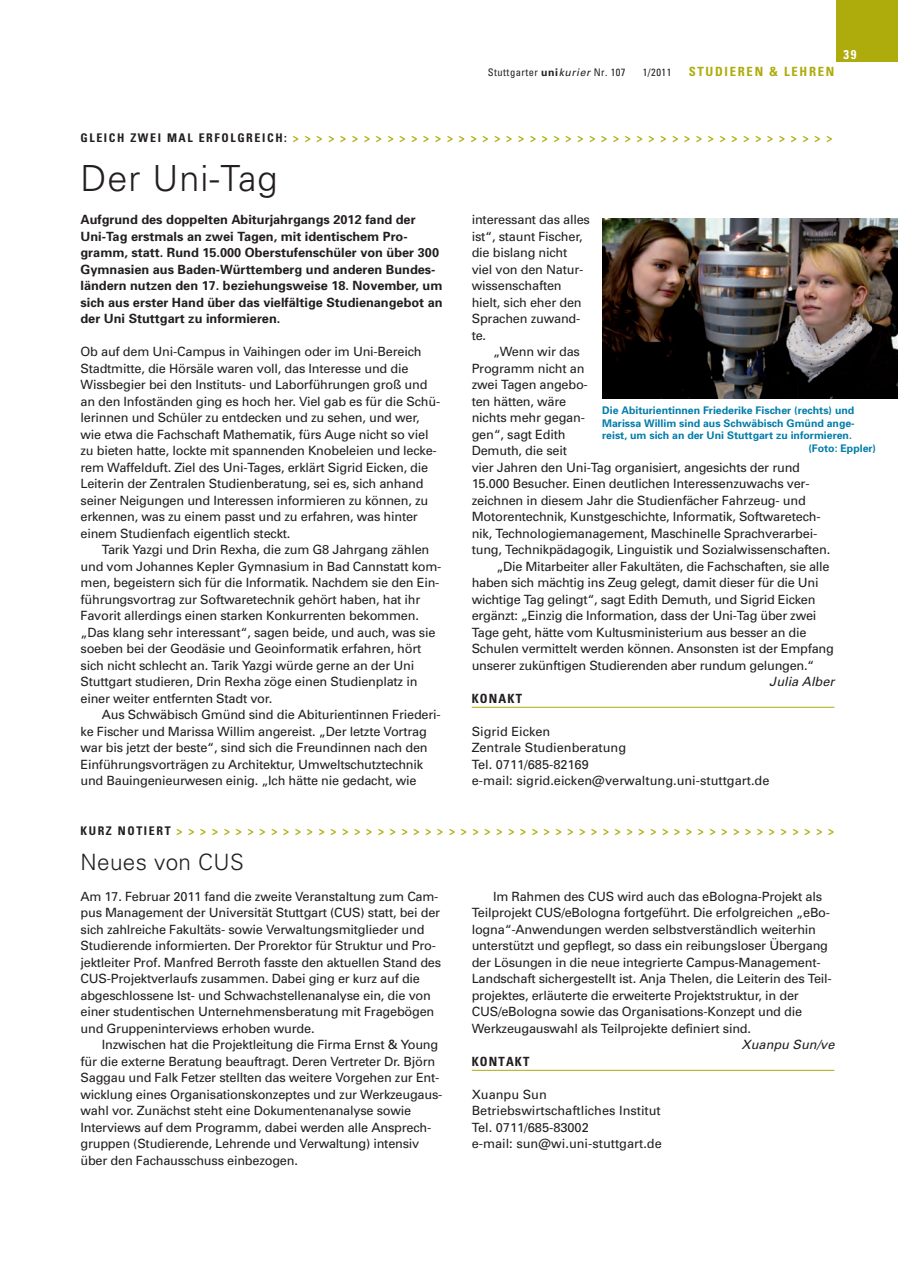
<style>
.page{position:relative;width:898px;height:1268px;background:#fff}
.page>*{position:absolute;margin:0;border:0;box-sizing:border-box;transform-origin:0 0}
.t1{font:300 36px "Univers";letter-spacing:.03em;color:#231f20}
.t2{font:300 22.5px "Univers";letter-spacing:.015em;color:#231f20}
.t3{font:12.75px/16.5px "Univers";letter-spacing:-.015em;color:#231f20}
.t4{font:700 12.75px/16.5px "Univers";color:#231f20}
.t5{font:italic 12.75px "Univers";color:#231f20}
.t6{font:700 condensed 12.75px "Univers";letter-spacing:.135em;color:#aeac0c}
.t7{font:700 condensed 12.75px "Univers";letter-spacing:.09em;color:#231f20}
.t8{font:700 condensed 12.75px "Univers";color:#fff}
.t9{font:700 condensed 12px "Univers";letter-spacing:.135em;color:#aeac0c}
.t10{font:700 10.5px "Univers";color:#027daa}
.t11{font:condensed 10.5px "Univers";letter-spacing:.045em;color:#231f20}
.s1{font-weight:700;font-stretch:normal}
.s2{font-style:italic;font-stretch:normal}
.s3{color:#231f20}
</style>
<div class="page">
<svg style="left:471px;top:0;width:427px;height:1071px"></svg>
<p class="t11" style="left:488px;top:66px;width:139px">Stuttgarter <span class="s1">uni</span><span class="s2">kurier</span> Nr. 107</p>
<p class="t11" style="left:643px;top:66px;width:30px">1/2011</p>
<p class="t6" style="left:689px;top:64px;width:147px">STUDIEREN &amp; LEHREN</p>
<p class="t8" style="left:843px;top:47px;width:15px">39</p>
<p class="t9" style="left:81px;top:130px;width:753px"><span class="s3">GLEICH ZWEI MAL ERFOLGREICH:</span> &gt;&gt;&gt;&gt;&gt;&gt;&gt;&gt;&gt;&gt;&gt;&gt;&gt;&gt;&gt;&gt;&gt;&gt;&gt;&gt;&gt;&gt;&gt;&gt;&gt;&gt;&gt;&gt;&gt;&gt;&gt;&gt;&gt;&gt;&gt;&gt;&gt;&gt;&gt;&gt;&gt;&gt;&gt;&gt;&gt;&gt;</p>
<h1 class="t1" style="left:81px;top:165px;width:198px">Der Uni-Tag</h1>
<p class="t4" style="left:81px;top:212px;width:364px">Aufgrund des doppelten Abiturjahrgangs 2012 fand der Uni-Tag erstmals an zwei Tagen, mit identischem Pro&shy;gramm, statt. Rund 15.000 Oberstufenschüler von über 300<br>Gymnasien aus Baden-Württemberg und anderen Bundes&shy;ländern nutzen den 17. beziehungsweise 18. November, um sich aus erster Hand über das vielfältige Studienangebot an der Uni Stuttgart zu informieren.</p>
<p class="t3" style="left:81px;top:344px;width:361px">Ob auf dem Uni-Campus in Vaihingen oder im Uni-Bereich Stadtmitte, die Hörsäle waren voll, das Interesse und die Wissbegier bei den Instituts- und Laborführungen groß und an den Infoständen ging es hoch her. Viel gab es für die Schü&shy;lerinnen und Schüler zu entdecken und zu sehen, und wer, wie etwa die Fachschaft Mathematik, fürs Auge nicht so viel zu bieten hatte, lockte mit spannenden Knobeleien und lecke&shy;rem Waffelduft. Ziel des Uni-Tages, erklärt Sigrid Eicken, die Leiterin der Zentralen Studienberatung, sei es, sich anhand seiner Neigungen und Interessen informieren zu können, zu erkennen, was zu einem passt und zu erfahren, was hinter einem Studienfach eigentlich steckt.</p>
<p class="t3" style="left:81px;top:542px;width:362px;text-indent:21px">Tarik Yazgi und Drin Rexha, die zum G8 Jahrgang zählen und vom Johannes Kepler Gymnasium in Bad Cannstatt kom&shy;men, begeistern sich für die Informatik. Nachdem sie den Ein&shy;führungsvortrag zur Softwaretechnik gehört haben, hat ihr Favorit allerdings einen starken Konkurrenten bekommen. „Das klang sehr interessant“, sagen beide, und auch, was sie soeben bei der Geodäsie und Geoinformatik erfahren, hört sich nicht schlecht an. Tarik Yazgi würde gerne an der Uni Stuttgart studieren, Drin Rexha zöge einen Studienplatz in einer weiter entfernten Stadt vor.</p>
<p class="t3" style="left:81px;top:707px;width:362px;text-indent:21px">Aus Schwäbisch Gmünd sind die Abiturientinnen Friederi&shy;ke Fischer und Marissa Willim angereist. „Der letzte Vortrag war bis jetzt der beste“, sind sich die Freundinnen nach den Einführungsvorträgen zu Architektur, Umweltschutztechnik und Bauingenieurwesen einig. „Ich hätte nie gedacht, wie</p>
<p class="t3" style="left:472px;top:212px;width:120px">interessant das alles ist“, staunt Fischer, die bislang nicht viel von den Natur&shy;wissenschaften hielt, sich eher den<br>Sprachen zuwand&shy;te.</p>
<p class="t3" style="left:493px;top:344px;width:88px">„Wenn wir das</p>
<p class="t3" style="left:472px;top:361px;width:114px">Programm nicht an</p>
<p class="t3" style="left:472px;top:377px;width:118px">zwei Tagen angebo-</p>
<p class="t3" style="left:472px;top:394px;width:96px">ten hätten, wäre</p>
<p class="t3" style="left:472px;top:410px;width:115px">nichts mehr gegan-</p>
<p class="t3" style="left:472px;top:427px;width:95px">gen“, sagt Edith</p>
<p class="t3" style="left:472px;top:443px;width:97px">Demuth, die seit</p>
<p class="t3" style="left:472px;top:460px;width:330px">vier Jahren den Uni-Tag organisiert, angesichts der rund</p>
<p class="t3" style="left:472px;top:476px;width:339px">15.000 Besucher. Einen deutlichen Interessenzuwachs ver-</p>
<p class="t3" style="left:472px;top:493px;width:336px">zeichnen in diesem Jahr die Studienfächer Fahrzeug- und</p>
<p class="t3" style="left:472px;top:509px;width:350px">Motorentechnik, Kunstgeschichte, Informatik, Softwaretech-</p>
<p class="t3" style="left:472px;top:526px;width:347px">nik, Technologiemanagement, Maschinelle Sprachverarbei-</p>
<p class="t3" style="left:472px;top:542px;width:360px">tung, Technikpädagogik, Linguistik und Sozialwissenschaften.</p>
<p class="t3" style="left:496px;top:559px;width:335px">„Die Mitarbeiter aller Fakultäten, die Fachschaften, sie alle</p>
<p class="t3" style="left:472px;top:575px;width:348px">haben sich mächtig ins Zeug gelegt, damit dieser für die Uni</p>
<p class="t3" style="left:472px;top:592px;width:345px">wichtige Tag gelingt“, sagt Edith Demuth, und Sigrid Eicken</p>
<p class="t3" style="left:472px;top:608px;width:346px">ergänzt: „Einzig die Information, dass der Uni-Tag über zwei</p>
<p class="t3" style="left:472px;top:625px;width:336px">Tage geht, hätte vom Kultusministerium aus besser an die</p>
<p class="t3" style="left:472px;top:641px;width:364px">Schulen vermittelt werden können. Ansonsten ist der Empfang</p>
<p class="t3" style="left:472px;top:658px;width:344px">unserer zukünftigen Studierenden aber rundum gelungen.“</p>
<p class="t5" style="left:769px;top:677px;width:67px">Julia Alber</p>
<p class="t7" style="left:472px;top:691px;width:52px">KONAKT</p>
<p class="t3" style="left:472px;top:724px;width:299px">Sigrid Eicken<br>Zentrale Studienberatung<br>Tel. 0711/685-82169<br>e-mail: sigrid.eicken@verwaltung.uni-stuttgart.de</p>
<p class="t10" style="left:602px;top:406px;width:254px">Die Abiturientinnen Friederike Fischer (rechts) und</p>
<p class="t10" style="left:602px;top:419px;width:254px">Marissa Willim sind aus Schwäbisch Gmünd ange-</p>
<p class="t10" style="left:602px;top:432px;width:251px">reist, um sich an der Uni Stuttgart zu informieren.</p>
<p class="t10" style="left:808px;top:444px;width:69px">(Foto: Eppler)</p>
<p class="t9" style="left:81px;top:823px;width:755px"><span class="s3">KURZ NOTIERT</span> &gt;&gt;&gt;&gt;&gt;&gt;&gt;&gt;&gt;&gt;&gt;&gt;&gt;&gt;&gt;&gt;&gt;&gt;&gt;&gt;&gt;&gt;&gt;&gt;&gt;&gt;&gt;&gt;&gt;&gt;&gt;&gt;&gt;&gt;&gt;&gt;&gt;&gt;&gt;&gt;&gt;&gt;&gt;&gt;&gt;&gt;&gt;&gt;&gt;&gt;&gt;&gt;&gt;&gt;&gt;&gt;</p>
<h2 class="t2" style="left:81px;top:853px;width:165px">Neues von CUS</h2>
<p class="t3" style="left:81px;top:889px;width:362px">Am 17. Februar 2011 fand die zweite Veranstaltung zum Cam&shy;pus Management der Universität Stuttgart (CUS) statt, bei der sich zahlreiche Fakultäts- sowie Verwaltungsmitglieder und Studierende informierten. Der Prorektor für Struktur und Pro&shy;jektleiter Prof. Manfred Berroth fasste den aktuellen Stand des CUS-Projektverlaufs zusammen. Dabei ging er kurz auf die abgeschlossene Ist- und Schwachstellenanalyse ein, die von einer studentischen Unternehmensberatung mit Fragebögen und Gruppeninterviews erhoben wurde.</p>
<p class="t3" style="left:81px;top:1037px;width:363px;text-indent:21px">Inzwischen hat die Projektleitung die Firma Ernst &amp; Young für die externe Beratung beauftragt. Deren Vertreter Dr. Björn Saggau und Falk Fetzer stellten das weitere Vorgehen zur Ent&shy;wicklung eines Organisationskonzeptes und zur Werkzeugaus&shy;wahl vor. Zunächst steht eine Dokumentenanalyse sowie Interviews auf dem Programm, dabei werden alle Ansprech&shy;gruppen (Studierende, Lehrende und Verwaltung) intensiv über den Fachausschuss einbezogen.</p>
<p class="t3" style="left:472px;top:889px;width:362px;text-indent:21px">Im Rahmen des CUS wird auch das eBologna-Projekt als Teilprojekt CUS/eBologna fortgeführt. Die erfolgreichen „eBo&shy;logna“-Anwendungen werden selbstverständlich weiterhin unterstützt und gepflegt, so dass ein reibungsloser Übergang der Lösungen in die neue integrierte Campus-Management-Landschaft sichergestellt ist. Anja Thelen, die Leiterin des Teil&shy;projektes, erläuterte die erweiterte Projektstruktur, in der CUS/eBologna sowie das Organisations-Konzept und die Werkzeugauswahl als Teilprojekte definiert sind.</p>
<p class="t5" style="left:742px;top:1040px;width:94px">Xuanpu Sun/ve</p>
<p class="t7" style="left:472px;top:1054px;width:59px">KONTAKT</p>
<p class="t3" style="left:472px;top:1087px;width:192px">Xuanpu Sun<br>Betriebswirtschaftliches Institut<br>Tel. 0711/685-83002<br>e-mail: sun@wi.uni-stuttgart.de</p>
</div>
